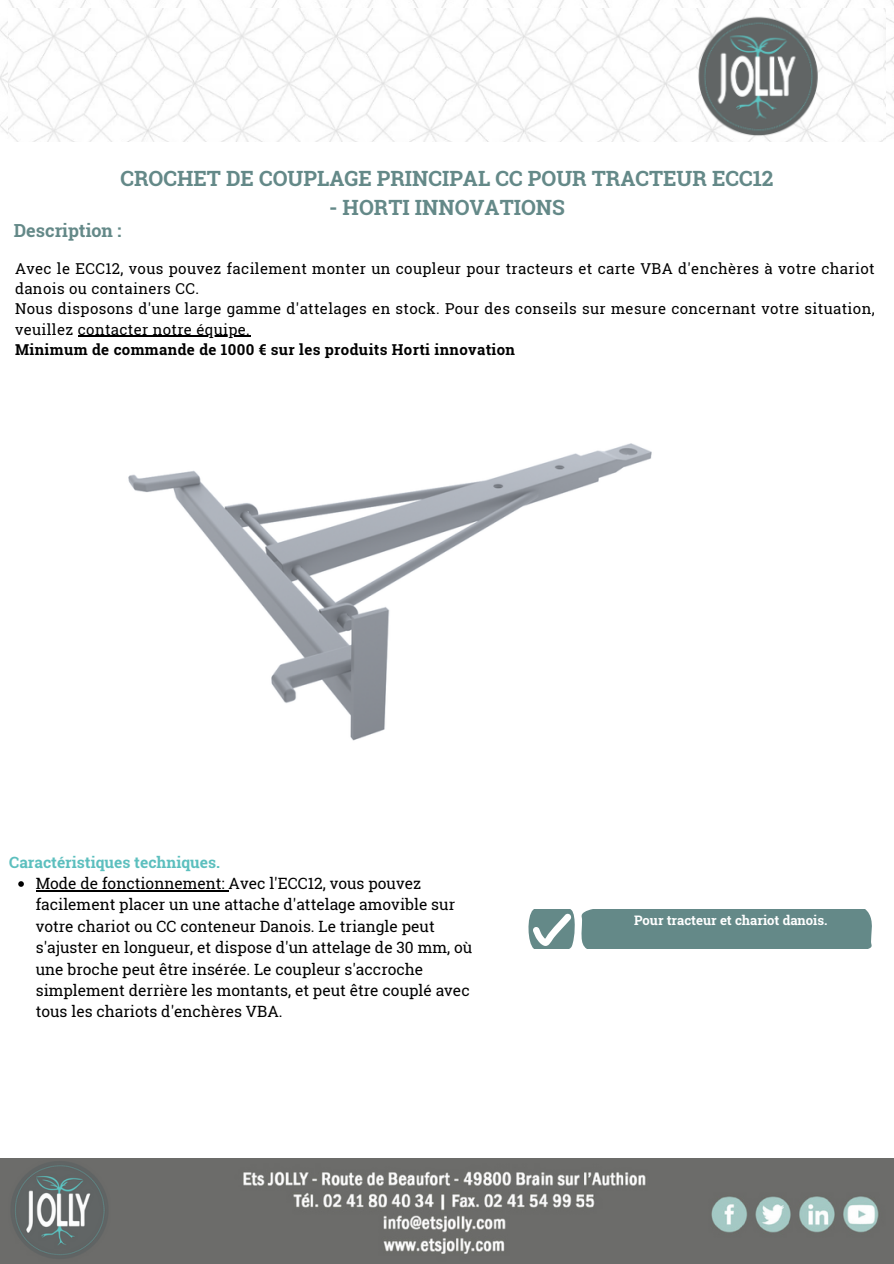
<style>
.page{position:relative;width:894px;height:1264px;background:#fff}
.page>*{position:absolute;margin:0;border:0;box-sizing:border-box;transform-origin:0 0}
.t1{font:700 21px "Roboto Slab";color:#648988}
.t2{font:700 18px "Roboto Slab";color:#648988}
.t3{font:15.6px/21.3px "Roboto Slab";color:#000}
.t4{font:700 15.6px "Roboto Slab";color:#5cbfbe}
.t5{font:15px/20.2px "Roboto Slab";letter-spacing:.025em;color:#000}
.t6{font:700 15px "Roboto Slab";letter-spacing:.025em;color:#000}
.t7{font:700 13.05px "Roboto Slab";color:#fff}
</style>
<div class="page">
<img style="left:0;top:0;width:893px;height:138px">
<img style="left:0;top:1158px;width:893px;height:105px">
<img style="left:699px;top:5px;width:129px;height:4px">
<img style="left:89px;top:0;width:309px;height:9px">
<svg style="left:528px;top:909px;width:344px;height:39px;background:#6d908f"></svg>
<img style="left:128px;top:443px;width:524px;height:298px">
<hr style="left:78px;top:335px;width:172px;height:2px;background:#000">
<svg style="left:18px;top:881px;width:6px;height:5px"></svg>
<hr style="left:36px;top:890px;width:192px;height:1px;background:#000">
<img style="left:9px;top:9px;width:876px;height:133px">
<p class="t1" style="left:120px;top:164px;width:654px">CROCHET DE COUPLAGE PRINCIPAL CC POUR TRACTEUR ECC12</p>
<p class="t1" style="left:329px;top:193px;width:237px">- HORTI INNOVATIONS</p>
<p class="t2" style="left:14px;top:218px;width:109px">Description :</p>
<p class="t5" style="left:15px;top:258px;width:860px">Avec le ECC12, vous pouvez facilement monter un coupleur pour tracteurs et carte VBA d'enchères à votre chariot danois ou containers CC.</p>
<p class="t5" style="left:15px;top:298px;width:860px">Nous disposons d'une large gamme d'attelages en stock. Pour des conseils sur mesure concernant votre situation, veuillez contacter notre équipe.</p>
<p class="t6" style="left:15px;top:339px;width:501px">Minimum de commande de 1000 € sur les produits Horti innovation</p>
<p class="t4" style="left:9px;top:851px;width:212px">Caractéristiques techniques.</p>
<p class="t3" style="left:36px;top:872px;width:438px">Mode de fonctionnement: Avec l'ECC12, vous pouvez facilement placer un une attache d'attelage amovible sur votre chariot ou CC conteneur Danois. Le triangle peut s'ajuster en longueur, et dispose d'un attelage de 30 mm, où une broche peut être insérée. Le coupleur s'accroche simplement derrière les montants, et peut être couplé avec tous les chariots d'enchères VBA.</p>
<p class="t7" style="left:634px;top:911px;width:195px">Pour tracteur et chariot danois.</p>
</div>
